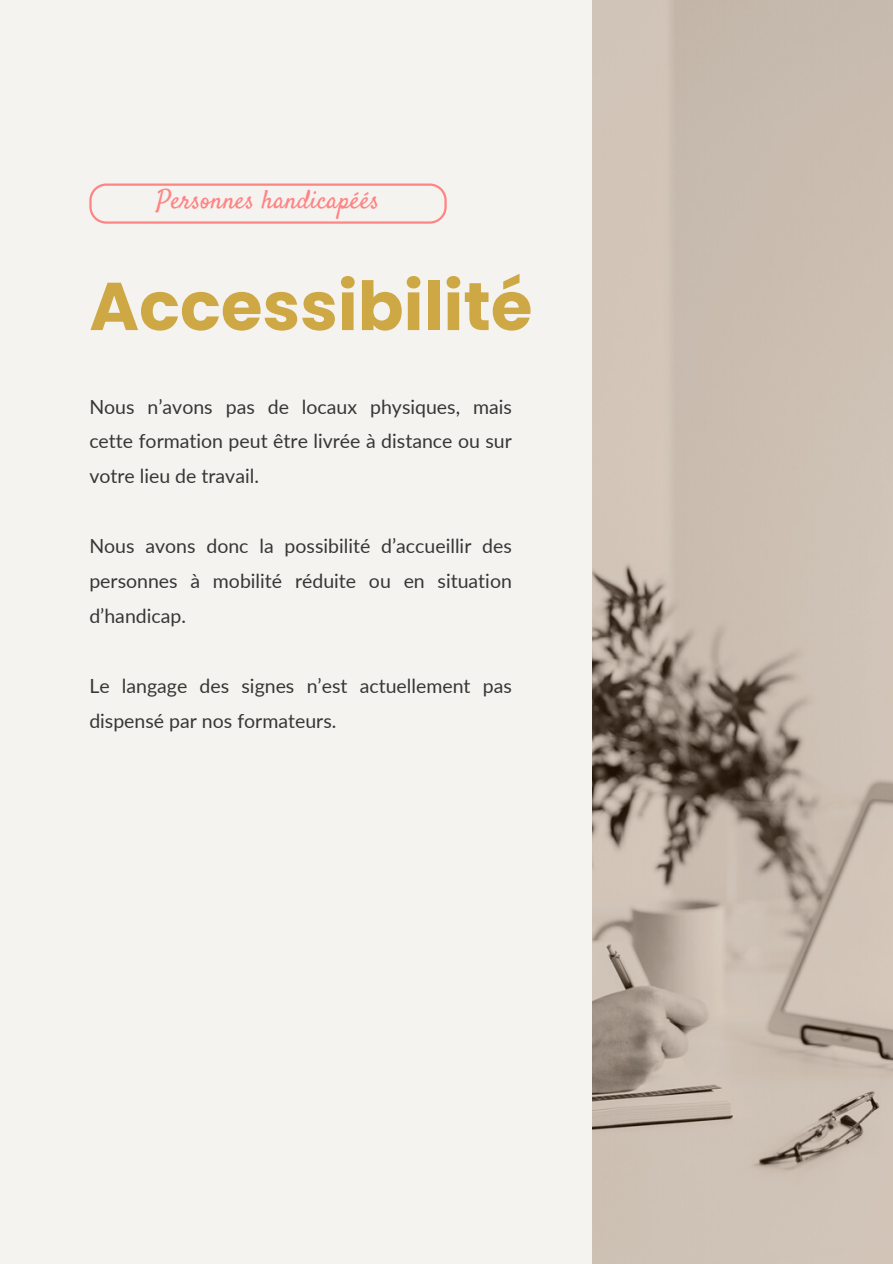
<style>
.page{position:relative;width:893px;height:1264px;background:#fff}
.page>*{position:absolute;margin:0;border:0;box-sizing:border-box;transform-origin:0 0}
.t1{font:700 67.5px "Poppins";color:#cea844}
.t2{font:26.25px "Satisfy";color:#ff8484}
.t3{font:19.5px/34.8px "Lato";color:#363636;text-align:justify}
</style>
<div class="page">
<div style="left:0;top:0;width:892px;height:1263px;background:#f5f3ef"></div>
<img style="left:592px;top:0;width:300px;height:1263px">
<svg style="left:89px;top:183px;width:357px;height:41px"></svg>
<p class="t2" style="left:156px;top:183px;width:224px">Personnes handicapéés</p>
<p class="t1" style="left:89px;top:259px;width:444px">Accessibilité</p>
<p class="t3" style="left:89px;top:388px;width:424px">Nous n’avons pas de locaux physiques, mais cette formation peut être livrée à distance ou sur votre lieu de travail.</p>
<p class="t3" style="left:89px;top:528px;width:424px">Nous avons donc la possibilité d’accueillir des personnes à mobilité réduite ou en situation d’handicap.</p>
<p class="t3" style="left:89px;top:667px;width:424px">Le langage des signes n’est actuellement pas dispensé par nos formateurs.</p>
</div>
